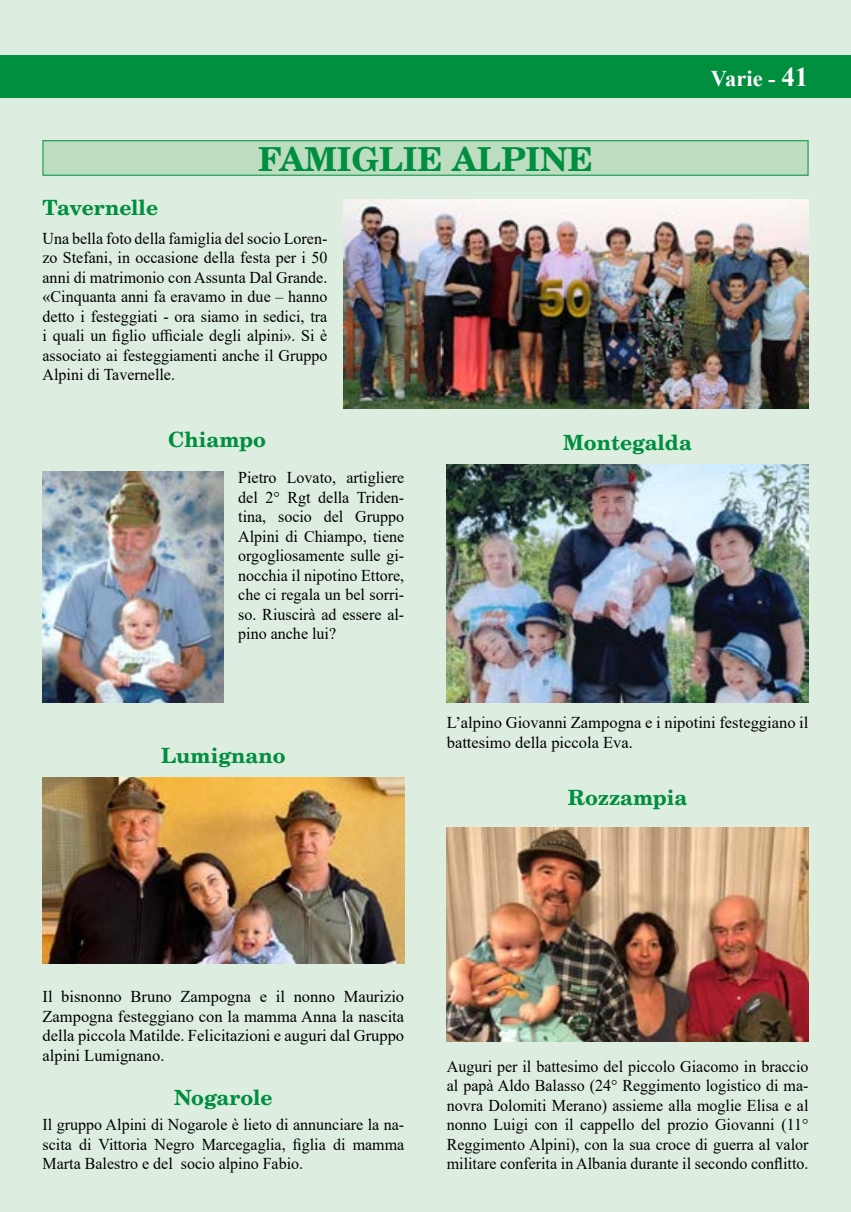
<style>
.page{position:relative;width:851px;height:1212px;background:#fff}
.page>*{position:absolute;margin:0;border:0;box-sizing:border-box;transform-origin:0 0}
.t1{font:700 33px "C059";color:#008e3f}
.t2{font:700 22.5px "Times New Roman";color:#fff}
.t3{font:700 21px "C059";color:#008e3f}
.t4{font:16.5px/19.5px "Times New Roman";color:#000;text-align:justify}
.s1{font-size:27px}
</style>
<div class="page">
<div style="left:0;top:0;width:850px;height:1212px;background:#ddeddf"></div>
<div style="left:0;top:55px;width:850px;height:43px;background:#008e3f"></div>
<div style="left:43px;top:140px;width:765px;height:36px;background:#bcddc0;border:1px solid #008e3f"></div>
<img style="left:343px;top:200px;width:465px;height:208px">
<img style="left:43px;top:472px;width:180px;height:231px">
<img style="left:43px;top:777px;width:361px;height:186px">
<img style="left:446px;top:464px;width:362px;height:239px">
<img style="left:446px;top:827px;width:362px;height:214px">
<h2 class="t2" style="left:710px;top:62px;width:99px">Varie - <span class="s1">41</span></h2>
<p class="t3" style="left:43px;top:191px;width:117px">Tavernelle</p>
<h1 class="t1" style="left:258px;top:132px;width:336px">FAMIGLIE ALPINE</h1>
<p class="t4" style="left:43px;top:228px;width:286px">Una bella foto della famiglia del socio Loren&shy;zo Stefani, in occasione della festa per i 50 anni di matrimonio con Assunta Dal Grande. «Cinquanta anni fa eravamo in due – hanno detto i festeggiati - ora siamo in sedici, tra i quali un figlio ufficiale degli alpini». Si è associato ai festeggiamenti anche il Gruppo Alpini di Tavernelle.</p>
<p class="t3" style="left:168px;top:423px;width:99px">Chiampo</p>
<p class="t4" style="left:238px;top:467px;width:167px">Pietro Lovato, artigliere del 2° Rgt della Triden&shy;tina, socio del Gruppo Alpini di Chiampo, tiene orgogliosamente sulle gi&shy;nocchia il nipotino Ettore, che ci regala un bel sorri&shy;so. Riuscirà ad essere al&shy;pino anche lui?</p>
<p class="t3" style="left:563px;top:426px;width:130px">Montegalda</p>
<p class="t3" style="left:161px;top:738px;width:126px">Lumignano</p>
<p class="t4" style="left:446px;top:712px;width:363px">L’alpino Giovanni Zampogna e i nipotini festeggiano il battesimo della piccola Eva.</p>
<p class="t3" style="left:567px;top:780px;width:121px">Rozzampia</p>
<p class="t4" style="left:43px;top:986px;width:363px">Il bisnonno Bruno Zampogna e il nonno Maurizio Zampogna festeggiano con la mamma Anna la nascita della piccola Matilde. Felicitazioni e auguri dal Gruppo alpini Lumignano.</p>
<p class="t3" style="left:174px;top:1081px;width:100px">Nogarole</p>
<p class="t4" style="left:43px;top:1114px;width:363px">Il gruppo Alpini di Nogarole è lieto di annunciare la na&shy;scita di Vittoria Negro Marcegaglia, figlia di mamma Marta Balestro e del socio alpino Fabio.</p>
<p class="t4" style="left:446px;top:1056px;width:363px">Auguri per il battesimo del piccolo Giacomo in braccio al papà Aldo Balasso (24° Reggimento logistico di ma&shy;novra Dolomiti Merano) assieme alla moglie Elisa e al nonno Luigi con il cappello del prozio Giovanni (11° Reggimento Alpini), con la sua croce di guerra al valor militare conferita in Albania durante il secondo conflitto.</p>
</div>
